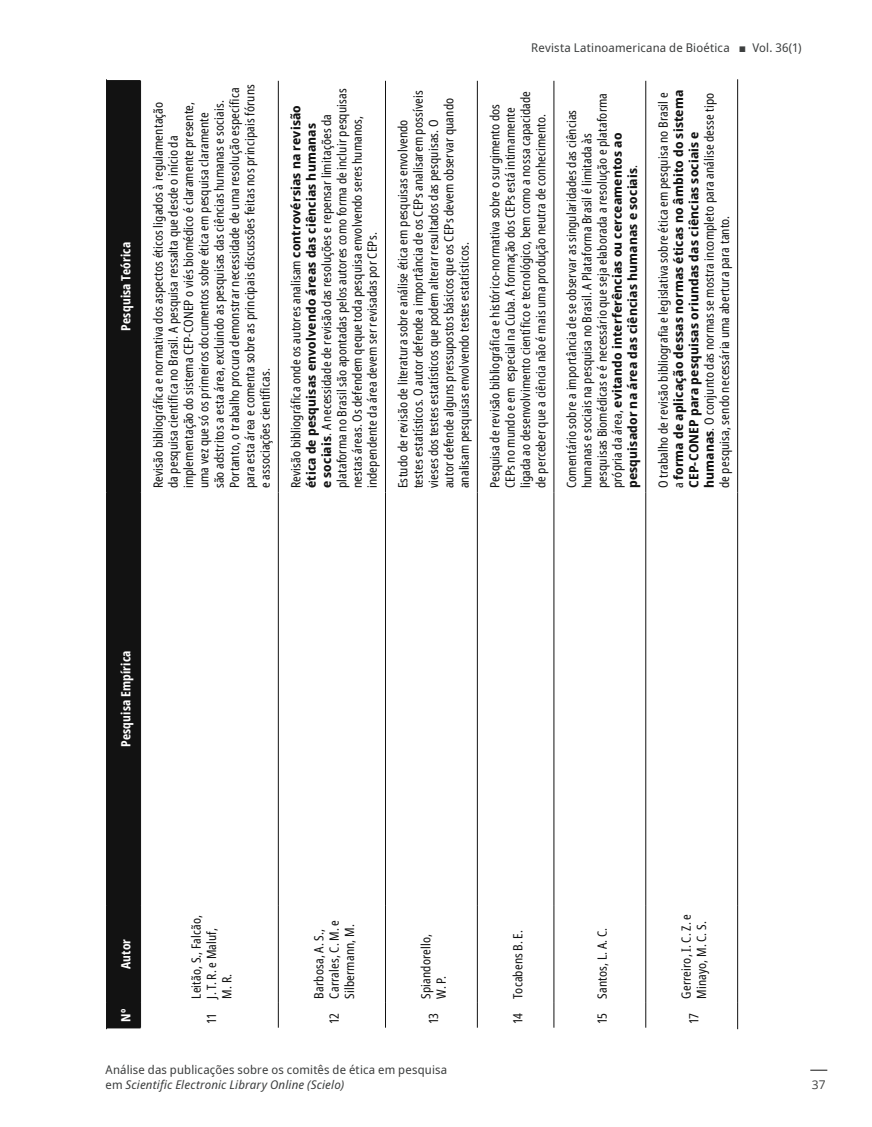
<style>
.page{position:relative;width:872px;height:1127px;background:#fff}
.page>*{position:absolute;margin:0;border:0;box-sizing:border-box;transform-origin:0 0}
.t1{font:condensed 12.75px/15.3px "Noto Sans Display";letter-spacing:.01em;color:#121212}
.t2{font:700 condensed 12.75px "Noto Sans Display";letter-spacing:.015em;color:#fff}
.t3{font:12px/15px "Noto Sans Display";letter-spacing:.015em;color:#3d3f3f}
.t4{font:12px "Open Sans";color:#3d3f3f}
.s1{font-weight:700;font-stretch:normal}
.s2{font-style:italic}
</style>
<div class="page">
<svg style="left:810px;top:1070px;width:17px;height:1px"></svg>
<svg style="left:278px;top:1003px;width:1px;height:24px"></svg>
<hr style="left:278px;top:905px;width:1px;height:98px;background:#121212">
<hr style="left:278px;top:492px;width:1px;height:413px;background:#121212">
<hr style="left:278px;top:81px;width:1px;height:411px;background:#121212">
<svg style="left:385px;top:1003px;width:1px;height:24px"></svg>
<hr style="left:385px;top:905px;width:1px;height:98px;background:#121212">
<hr style="left:385px;top:492px;width:1px;height:413px;background:#121212">
<hr style="left:385px;top:81px;width:1px;height:411px;background:#121212">
<svg style="left:477px;top:1003px;width:1px;height:24px"></svg>
<hr style="left:477px;top:905px;width:1px;height:98px;background:#121212">
<hr style="left:477px;top:492px;width:1px;height:413px;background:#121212">
<hr style="left:477px;top:81px;width:1px;height:411px;background:#121212">
<svg style="left:553px;top:1003px;width:1px;height:24px"></svg>
<hr style="left:553px;top:905px;width:1px;height:98px;background:#121212">
<hr style="left:553px;top:492px;width:1px;height:413px;background:#121212">
<hr style="left:553px;top:81px;width:1px;height:411px;background:#121212">
<svg style="left:645px;top:1003px;width:1px;height:24px"></svg>
<hr style="left:645px;top:905px;width:1px;height:98px;background:#121212">
<hr style="left:645px;top:492px;width:1px;height:413px;background:#121212">
<hr style="left:645px;top:81px;width:1px;height:411px;background:#121212">
<svg style="left:737px;top:1003px;width:1px;height:26px"></svg>
<hr style="left:737px;top:905px;width:1px;height:98px;background:#121212">
<hr style="left:737px;top:492px;width:1px;height:413px;background:#121212">
<hr style="left:737px;top:79px;width:1px;height:413px;background:#121212">
<hr style="left:106px;top:79px;width:1px;height:413px;background:#121212">
<div style="left:106px;top:80px;width:35px;height:949px;background:#121212"></div>
<hr style="left:140px;top:905px;width:1px;height:98px;background:#121212">
<hr style="left:140px;top:492px;width:1px;height:413px;background:#121212">
<hr style="left:140px;top:81px;width:1px;height:411px;background:#121212">
<p class="t2" style="left:116px;top:331px;width:90px;rotate:-90deg">Pesquisa Teórica</p>
<p class="t1" style="left:151px;top:488px;width:405px;rotate:-90deg">Revisão bibliográfica e normativa dos aspectos éticos ligados à regulamentação<br>da pesquisa científica no Brasil. A pesquisa ressalta que desde o início da implementação do sistema CEP-CONEP o viés biomédico é claramente presente, uma vez que só os primeiros documentos sobre ética em pesquisa claramente<br>são adstritos a esta área, excluindo as pesquisas das ciências humanas e sociais.<br>Portanto, o trabalho procura demonstrar necessidade de uma resolução específica para esta área e comenta sobre as principais discussões feitas nos principais fóruns e associações científicas.</p>
<p class="t1" style="left:288px;top:488px;width:401px;rotate:-90deg">Revisão bibliográfica onde os autores analisam <span class="s1">controvérsias na revisão ética de pesquisas envolvendo áreas das ciências humanas<br>e sociais</span>. A necessidade de revisão das resoluções e repensar limitações da plataforma no Brasil são apontadas pelos autores como forma de incluir pesquisas nestas áreas. Os defendem qeque toda pesquisa envolvendo seres humanos, independente da área devem ser revisadas por CEPs.</p>
<p class="t1" style="left:396px;top:488px;width:399px;rotate:-90deg">Estudo de revisão de literatura sobre análise ética em pesquisas envolvendo testes estatísticos. O autor defende a importância de os CEPs analisarem possíveis vieses dos testes estatísticos que podem alterar resultados das pesquisas. O autor defende alguns pressupostos básicos que os CEPs devem observar quando analisam pesquisas envolvendo testes estatísticos.</p>
<p class="t3" style="left:531px;top:41px;width:272px">Revista Latinoamericana de Bioética ■ Vol. 36(1)</p>
<p class="t1" style="left:487px;top:488px;width:399px;rotate:-90deg">Pesquisa de revisão bibliográfica e histórico-normativa sobre o surgimento dos CEPs no mundo e em especial na Cuba. A formação dos CEPs está intimamente ligada ao desenvolvimento científico e tecnológico, bem como a nossa capacidade de perceber que a ciência não é mais uma produção neutra de conhecimento.</p>
<p class="t1" style="left:564px;top:488px;width:397px;rotate:-90deg">Comentário sobre a importância de se observar as singularidades das ciências humanas e sociais na pesquisa no Brasil. A Plataforma Brasil é limitada às pesquisas Biomédicas e é necessário que seja elaborada a resolução e plataforma própria da área, <span class="s1">evitando interferências ou cerceamentos ao pesquisador na área das ciências humanas e sociais</span>.</p>
<p class="t1" style="left:656px;top:488px;width:400px;rotate:-90deg">O trabalho de revisão bibliografia e legislativa sobre ética em pesquisa no Brasil e a <span class="s1">forma de aplicação dessas normas éticas no âmbito do sistema CEP-CONEP para pesquisas oriundas das ciências sociais e humanas</span>. O conjunto das normas se mostra incompleto para análise desse tipo de pesquisa, sendo necessária uma abertura para tanto.</p>
<p class="t2" style="left:116px;top:747px;width:98px;rotate:-90deg">Pesquisa Empírica</p>
<p class="t2" style="left:116px;top:969px;width:32px;rotate:-90deg">Autor</p>
<p class="t2" style="left:116px;top:1022px;width:15px;rotate:-90deg">Nº</p>
<p class="t1" style="left:189px;top:998px;width:85px;rotate:-90deg">Leitão, S., Falcão,<br>J. T. R. e Maluf,<br>M. R.</p>
<p class="t1" style="left:204px;top:1024px;width:13px;rotate:-90deg">11</p>
<p class="t1" style="left:311px;top:998px;width:80px;rotate:-90deg">Barbosa, A. S.,<br>Carrales, C. M. e<br>Silbermann, M.</p>
<p class="t1" style="left:327px;top:1024px;width:13px;rotate:-90deg">12</p>
<p class="t1" style="left:418px;top:998px;width:66px;rotate:-90deg">Spiandorello,<br>W. P.</p>
<p class="t1" style="left:426px;top:1024px;width:13px;rotate:-90deg">13</p>
<p class="t3" style="left:105px;top:1062px;width:343px">Análise das publicações sobre os comitês de ética em pesquisa em <span class="s2">Scientific Electronic Library Online (Scielo)</span></p>
<p class="t1" style="left:510px;top:1024px;width:96px;rotate:-90deg">14 Tocabens B. E.</p>
<p class="t1" style="left:594px;top:1024px;width:98px;rotate:-90deg">15 Santos, L. A. C.</p>
<p class="t1" style="left:679px;top:998px;width:86px;rotate:-90deg">Gerreiro, I. C. Z. e<br>Minayo, M. C. S.</p>
<p class="t1" style="left:686px;top:1024px;width:13px;rotate:-90deg">17</p>
<p class="t4" style="left:812px;top:1076px;width:15px">37</p>
</div>
